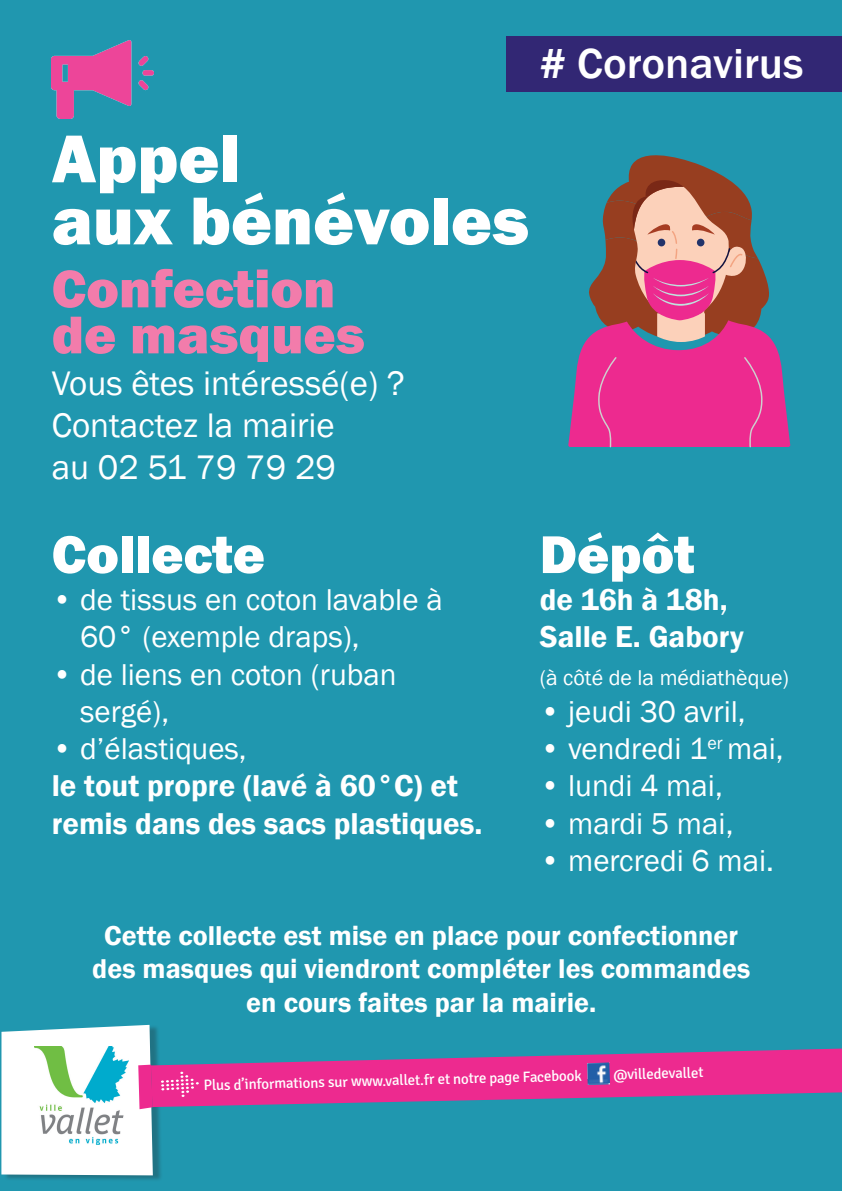
<style>
.page{position:relative;width:842px;height:1191px;background:#2097af}
.page>*{position:absolute;margin:0;border:0;box-sizing:border-box;transform-origin:0 0}
.t1{font:800 70px/62px "Franklin Gothic";color:#fff}
.t2{font:800 55px/46px "Franklin Gothic";color:#f27cab}
.t3{font:800 55px "Franklin Gothic";color:#fff}
.t4{font:500 43.2px "Franklin Gothic";color:#fff;scale:1.04 1}
.t5{font:35px/42px "Franklin Gothic";color:#fff}
.t6{font:31px/37.2px "Franklin Gothic";color:#fff}
.t7{font:600 31px/37.2px "Franklin Gothic";color:#fff}
.t8{font:600 28px/33.6px "Franklin Gothic";color:#fff;text-align:center}
.t9{font:22px "Franklin Gothic";color:#fff}
.t10{font:15px "Signika";color:#fff}
</style>
<div class="page">
<div style="left:4px;top:1024px;width:159px;height:157px;background:#231f20;opacity:.3"></div>
<svg style="left:153px;top:1048px;width:689px;height:59px;fill:#ed2a8f"></svg>
<svg style="left:1px;top:1024px;width:152px;height:151px;background:#dbe8e9"></svg>
<svg style="left:161px;top:1071px;width:38px;height:26px"></svg>
<img style="left:587px;top:1062px;width:23px;height:23px">
<div style="left:506px;top:36px;width:336px;height:55px;background:#322774"></div>
<svg style="left:568px;top:155px;width:222px;height:292px"></svg>
<img style="left:52px;top:40px;width:101px;height:78px">
<h3 class="t4" style="left:540px;top:37px;width:255px"># Coronavirus</h3>
<h1 class="t1" style="left:52px;top:128px;width:479px">Appel<br>aux bénévoles</h1>
<h2 class="t2" style="left:52px;top:266px;width:315px">Confection de masques</h2>
<p class="t5" style="left:52px;top:363px;width:354px">Vous êtes intéressé(e) ?<br>Contactez la mairie<br>au 02 51 79 79 29</p>
<h2 class="t3" style="left:52px;top:519px;width:215px">Collecte</h2>
<p class="t6" style="left:80px;top:582px;width:364px;text-indent:-28px">• de tissus en coton lavable à<br>60° (exemple draps),</p>
<p class="t6" style="left:80px;top:656px;width:318px;text-indent:-28px">• de liens en coton (ruban sergé),</p>
<p class="t6" style="left:52px;top:731px;width:196px">• d’élastiques,</p>
<p class="t7" style="left:52px;top:767px;width:432px">le tout propre (lavé à 60°C) et remis dans des sacs plastiques.</p>
<h2 class="t3" style="left:540px;top:519px;width:156px">Dépôt</h2>
<p class="t7" style="left:540px;top:581px;width:206px">de 16h à 18h,<br>Salle E. Gabory</p>
<p class="t9" style="left:540px;top:663px;width:251px">(à côté de la médiathèque)</p>
<p class="t6" style="left:540px;top:693px;width:207px">• jeudi 30 avril,</p>
<p class="t6" style="left:540px;top:731px;width:245px">• vendredi 1<sup>er</sup> mai,</p>
<p class="t6" style="left:540px;top:768px;width:185px">• lundi 4 mai,</p>
<p class="t6" style="left:540px;top:805px;width:195px">• mardi 5 mai,</p>
<p class="t6" style="left:540px;top:842px;width:236px">• mercredi 6 mai.</p>
<p class="t8" style="left:92px;top:919px;width:659px">Cette collecte est mise en place pour confectionner des masques qui viendront compléter les commandes en cours faites par la mairie.</p>
<p class="t10" style="left:203px;top:1078px;width:380px;rotate:-2deg">Plus d’informations sur www.vallet.fr et notre page Facebook</p>
<p class="t10" style="left:613px;top:1066px;width:92px;rotate:-2deg">@villedevallet</p>
</div>
